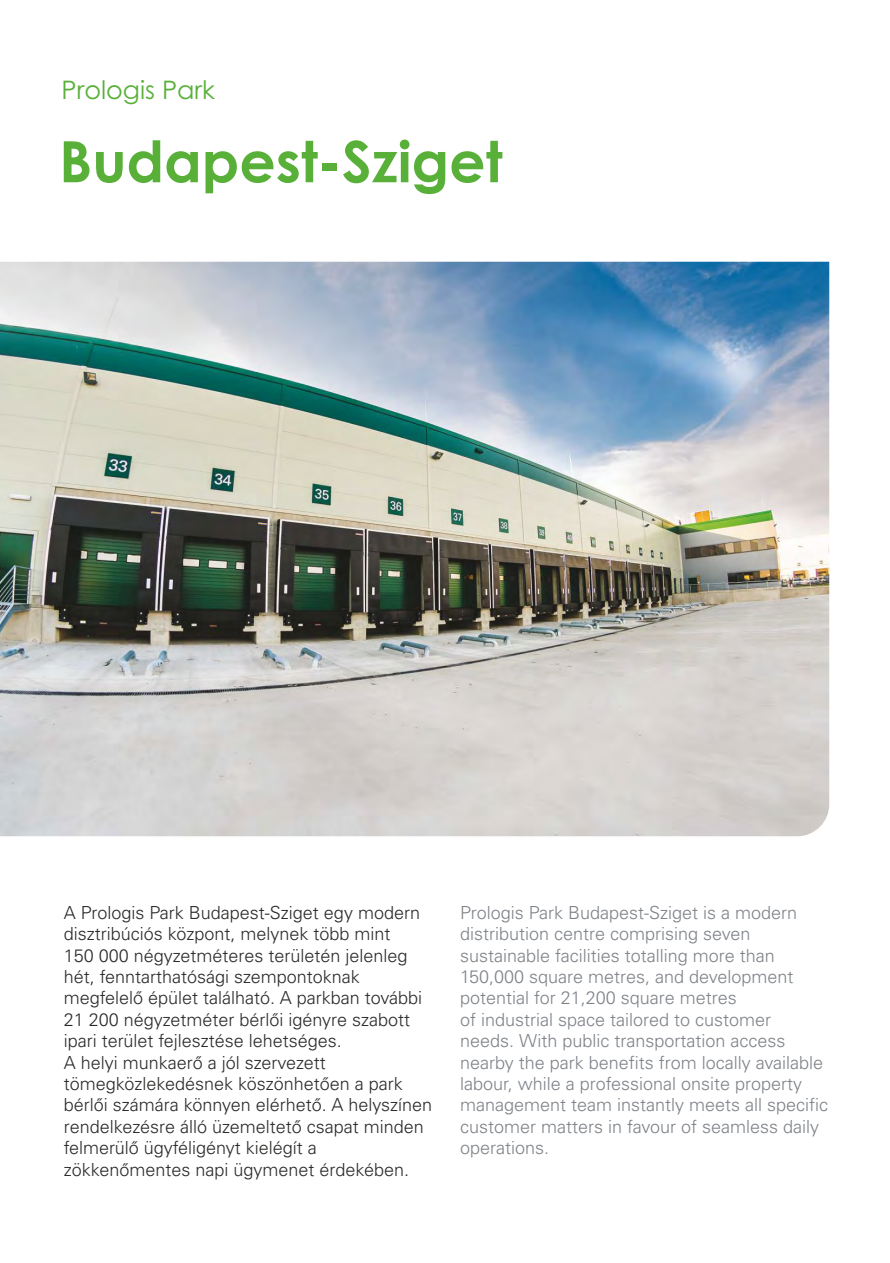
<style>
.page{position:relative;width:890px;height:1263px;background:#fff}
.page>*{position:absolute;margin:0;border:0;box-sizing:border-box;transform-origin:0 0}
.t1{font:700 57px "Century Gothic";color:#59b039}
.t2{font:25.5px "Century Gothic";color:#59b039}
.t3{font:300 18px/21.5px "Univers Com 45";color:#2b2a29}
.t4{font:300 18px/21.5px "Univers Com 45";color:#7e8288}
</style>
<div class="page">
<img style="left:0;top:262px;width:829px;height:574px">
<h2 class="t2" style="left:62px;top:79px;width:155px">Prologis Park</h2>
<h1 class="t1" style="left:59px;top:139px;width:445px">Budapest-Sziget</h1>
<p class="t3" style="left:64px;top:904px;width:370px">A Prologis Park Budapest-Sziget egy modern disztribúciós központ, melynek több mint<br>150 000 négyzetméteres területén jelenleg hét, fenntarthatósági szempontoknak megfelelő épület található. A parkban további 21 200 négyzetméter bérlői igényre szabott ipari terület fejlesztése lehetséges.<br>A helyi munkaerő a jól szervezett tömegközlekedésnek köszönhetően a park bérlői számára könnyen elérhető. A helyszínen rendelkezésre álló üzemeltető csapat minden felmerülő ügyféligényt kielégít a zökkenőmentes napi ügymenet érdekében.</p>
<p class="t4" style="left:460px;top:904px;width:370px">Prologis Park Budapest-Sziget is a modern distribution centre comprising seven sustainable facilities totalling more than 150,000 square metres, and development potential for 21,200 square metres<br>of industrial space tailored to customer needs. With public transportation access nearby the park benefits from locally available labour, while a professional onsite property management team instantly meets all specific customer matters in favour of seamless daily operations.</p>
</div>
